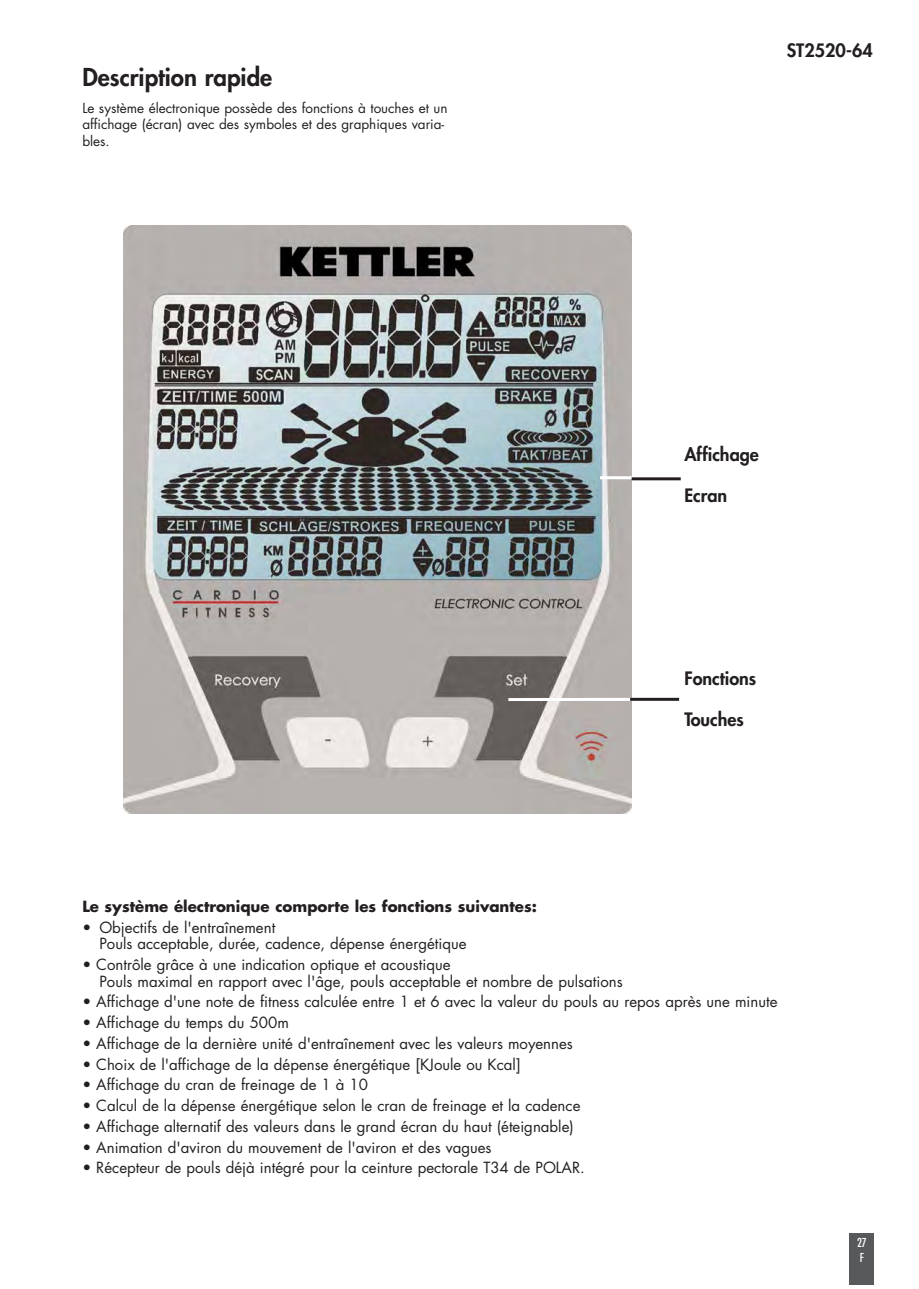
<style>
.page{position:relative;width:919px;height:1289px;background:#fff}
.page>*{position:absolute;margin:0;border:0;box-sizing:border-box;transform-origin:0 0}
.t1{font:800 24px "Futura CE";color:#231f20}
.t2{font:800 18px "Futura CE";color:#231f20}
.t3{font:15px/16.5px "Futura";color:#231f20}
.t4{font:700 15px "Futura";color:#231f20}
.t5{font:13.5px/16.5px "Futura CE";color:#231f20}
.t6{font:condensed 12px/15.6px "Futura";color:#fff}
</style>
<div class="page">
<div style="left:849px;top:1233px;width:25px;height:51px;background:#58595b"></div>
<img style="left:124px;top:225px;width:507px;height:589px">
<hr style="left:600px;top:476px;width:81px;height:3px;background:#fff">
<svg style="left:508px;top:697px;width:172px;height:4px"></svg>
<hr style="left:631px;top:477px;width:49px;height:3px;background:#231f20">
<hr style="left:630px;top:697px;width:49px;height:3px;background:#231f20">
<h1 class="t1" style="left:82px;top:65px;width:191px">Description rapide</h1>
<p class="t5" style="left:82px;top:101px;width:367px">Le système électronique possède des fonctions à touches et un affichage (écran) avec des symboles et des graphiques varia&shy;bles.</p>
<p class="t2" style="left:786px;top:42px;width:87px">ST2520-64</p>
<p class="t2" style="left:684px;top:445px;width:76px">Affichage</p>
<p class="t2" style="left:684px;top:486px;width:44px">Ecran</p>
<p class="t2" style="left:684px;top:670px;width:73px">Fonctions</p>
<p class="t2" style="left:684px;top:711px;width:61px">Touches</p>
<p class="t4" style="left:82px;top:899px;width:456px">Le système électronique comporte les fonctions suivantes:</p>
<p class="t3" style="left:99px;top:920px;width:368px;text-indent:-17px">• Objectifs de l'entraînement<br>Pouls acceptable, durée, cadence, dépense énergétique</p>
<p class="t3" style="left:99px;top:957px;width:525px;text-indent:-17px">• Contrôle grâce à une indication optique et acoustique<br>Pouls maximal en rapport avec l'âge, pouls acceptable et nombre de pulsations</p>
<p class="t3" style="left:82px;top:994px;width:696px">• Affichage d'une note de fitness calculée entre 1 et 6 avec la valeur du pouls au repos après une minute</p>
<p class="t3" style="left:82px;top:1015px;width:208px">• Affichage du temps du 500m</p>
<p class="t3" style="left:82px;top:1036px;width:492px">• Affichage de la dernière unité d'entraînement avec les valeurs moyennes</p>
<p class="t3" style="left:82px;top:1057px;width:440px">• Choix de l'affichage de la dépense énergétique [KJoule ou Kcal]</p>
<p class="t3" style="left:82px;top:1077px;width:287px">• Affichage du cran de freinage de 1 à 10</p>
<p class="t3" style="left:82px;top:1098px;width:499px">• Calcul de la dépense énergétique selon le cran de freinage et la cadence</p>
<p class="t3" style="left:82px;top:1119px;width:493px">• Affichage alternatif des valeurs dans le grand écran du haut (éteignable)</p>
<p class="t3" style="left:82px;top:1140px;width:410px">• Animation d'aviron du mouvement de l'aviron et des vagues</p>
<p class="t3" style="left:82px;top:1160px;width:504px">• Récepteur de pouls déjà intégré pour la ceinture pectorale T34 de POLAR.</p>
<p class="t6" style="left:856px;top:1235px;width:11px">27<br>F</p>
</div>
